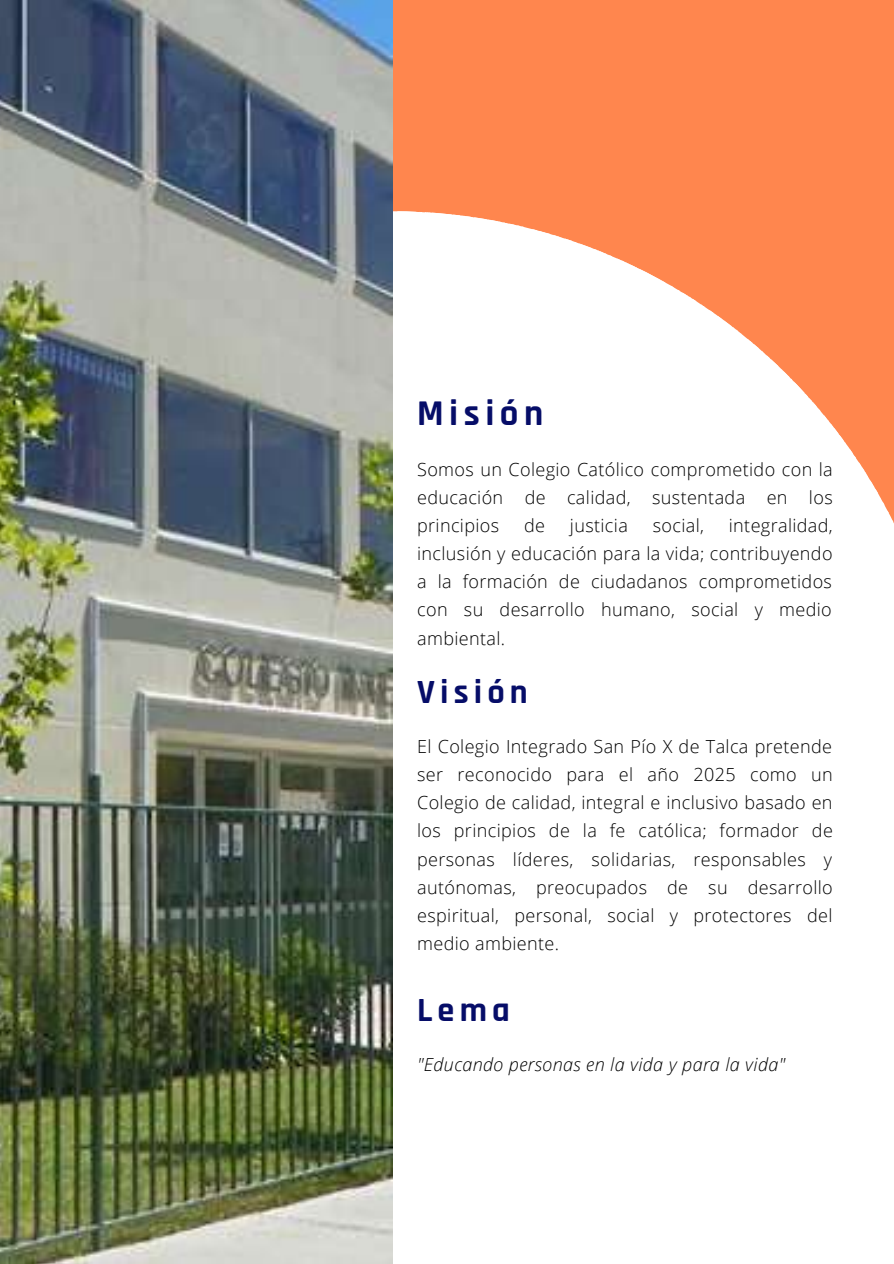
<style>
.page{position:relative;width:894px;height:1264px;background:#fff}
.page>*{position:absolute;margin:0;border:0;box-sizing:border-box;transform-origin:0 0}
.t1{font:700 36.6px "Rajdhani";letter-spacing:.15em;color:#060d68}
.t2{font:700 34.2px "Rajdhani";letter-spacing:.15em;color:#060d68}
.t3{font:300 18px/28.2px "Open Sans";letter-spacing:.02em;color:#000;text-align:justify}
.t4{font:italic 300 18px "Open Sans";letter-spacing:.02em;color:#000}
</style>
<div class="page">
<div style="left:0;top:0;width:893px;height:1263px;background:#ff864e"></div>
<div style="left:391px;top:666px;width:502px;height:597px;background:#fff"></div>
<svg style="left:392px;top:211px;width:501px;height:560px;fill:#fff"></svg>
<img style="left:0;top:0;width:392px;height:1263px">
<h1 class="t1" style="left:417px;top:391px;width:127px">Misión</h1>
<p class="t3" style="left:417px;top:454px;width:417px">Somos un Colegio Católico comprometido con la educación de calidad, sustentada en los principios</p>
<p class="t3" style="left:417px;top:511px;width:417px;text-indent:311px">integralidad, inclusión y educación para la vida; contribuyendo a la formación de ciudadanos comprometidos con su desarrollo humano, social y medio ambiental.</p>
<h2 class="t2" style="left:417px;top:671px;width:112px">Visión</h2>
<p class="t3" style="left:417px;top:731px;width:417px">El Colegio Integrado San Pío X de Talca pretende ser reconocido para el año 2025 como un Colegio de calidad, integral e inclusivo basado en los principios de la fe católica; formador de personas líderes, solidarias, responsables y autónomas, preocupados de su desarrollo espiritual, personal, social y protectores del medio ambiente.</p>
<p class="t3" style="left:524px;top:511px;width:22px">de</p>
<p class="t3" style="left:569px;top:511px;width:59px">justicia</p>
<p class="t3" style="left:652px;top:511px;width:53px">social,</p>
<h2 class="t2" style="left:417px;top:989px;width:94px">Lema</h2>
<p class="t4" style="left:417px;top:1051px;width:369px">"Educando personas en la vida y para la vida"</p>
</div>
